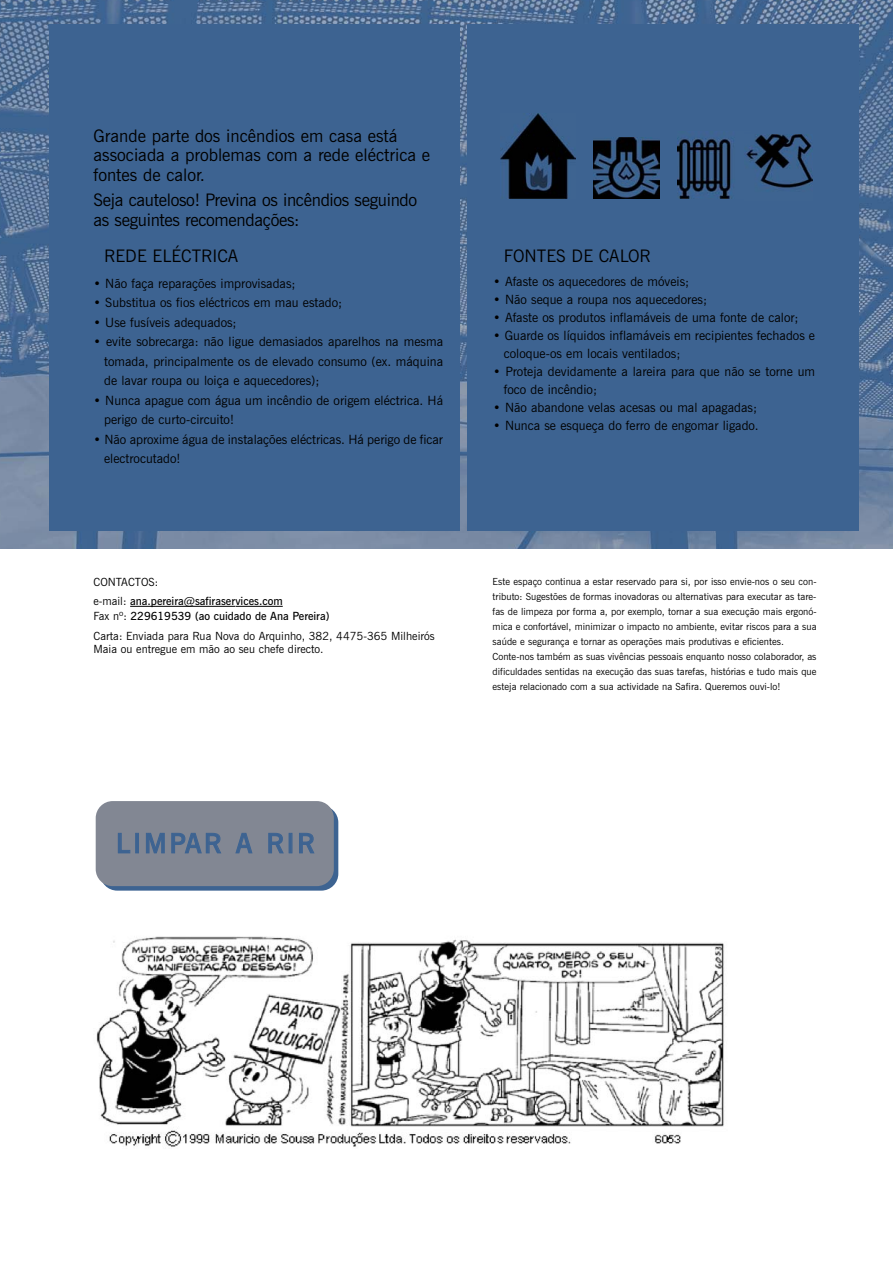
<style>
.page{position:relative;width:893px;height:1263px;background:#fff}
.page>*{position:absolute;margin:0;border:0;box-sizing:border-box;transform-origin:0 0}
.t1{font:600 27px "News Gothic BT";letter-spacing:.09em;color:#3d6391}
.t2{font:17.25px/19.5px "News Gothic BT";color:#000}
.t3{font:17.25px/19.5px "News Gothic BT";letter-spacing:-.02em;color:#000}
.t4{font:12.75px/19.5px "News Gothic BT";color:#000}
.t5{font:11.25px/19.5px "News Gothic BT";color:#000}
.t6{font:600 11.25px/19.5px "News Gothic BT";letter-spacing:-.005em;color:#000}
.t7{font:9.75px/15px "News Gothic BT";color:#000}
.s1{font-weight:400}
.s2{font-weight:600}
</style>
<div class="page">
<img style="left:0;top:0;width:893px;height:549px">
<div style="left:49px;top:24px;width:410px;height:506px;background:#3d6391"></div>
<div style="left:468px;top:24px;width:391px;height:506px;background:#3d6391"></div>
<div style="left:100px;top:805px;width:238px;height:86px;background:#3d6391;border-radius:17px"></div>
<div style="left:96px;top:801px;width:238px;height:85px;background:#828793;border-radius:17px"></div>
<img style="left:500px;top:113px;width:76px;height:86px">
<hr style="left:130px;top:606px;width:105px;height:1px;background:#000">
<hr style="left:235px;top:606px;width:48px;height:1px;background:#000">
<img style="left:677px;top:138px;width:55px;height:60px">
<img style="left:746px;top:134px;width:66px;height:54px">
<img style="left:96px;top:936px;width:628px;height:211px">
<img style="left:594px;top:138px;width:65px;height:61px">
<h2 class="t2" style="left:94px;top:127px;width:338px">Grande parte dos incêndios em casa está associada a problemas com a rede eléctrica e fontes de calor.</h2>
<h2 class="t3" style="left:94px;top:192px;width:325px">Seja cauteloso! Previna os incêndios seguindo as seguintes recomendações:</h2>
<h2 class="t2" style="left:104px;top:248px;width:135px">REDE ELÉCTRICA</h2>
<p class="t4" style="left:94px;top:275px;width:203px">• Não faça reparações improvisadas;</p>
<p class="t4" style="left:94px;top:294px;width:250px">• Substitua os fios eléctricos em mau estado;</p>
<p class="t4" style="left:94px;top:313px;width:145px">• Use fusíveis adequados;</p>
<p class="t4" style="left:104px;top:333px;width:340px;text-align:justify;text-indent:-11px">• evite sobrecarga: não ligue demasiados aparelhos na mesma tomada, principalmente os de elevado consumo (ex. máquina de lavar roupa ou loiça e aquecedores);</p>
<p class="t4" style="left:104px;top:391px;width:340px;text-indent:-11px">• Nunca apague com água um incêndio de origem eléctrica. Há perigo de curto-circuito!</p>
<p class="t4" style="left:104px;top:430px;width:340px;text-indent:-11px">• Não aproxime água de instalações eléctricas. Há perigo de ficar electrocutado!</p>
<p class="t6" style="left:94px;top:573px;width:191px"><span class="s1">CONTACTOS:<br>e-mail:</span> ana.pereira@safiraservices.com</p>
<p class="t5" style="left:94px;top:607px;width:343px">Fax nº: <span class="s2">229619539 (ao cuidado de Ana Pereira)<br></span>Carta: Enviada para Rua Nova do Arquinho, 382, 4475-365 Milheirós</p>
<p class="t5" style="left:94px;top:640px;width:231px">Maia ou entregue em mão ao seu chefe directo.</p>
<h2 class="t2" style="left:504px;top:248px;width:148px">FONTES DE CALOR</h2>
<p class="t4" style="left:493px;top:273px;width:197px">• Afaste os aquecedores de móveis;</p>
<p class="t4" style="left:493px;top:291px;width:215px">• Não seque a roupa nos aquecedores;</p>
<p class="t4" style="left:493px;top:309px;width:307px">• Afaste os produtos inflamáveis de uma fonte de calor;</p>
<p class="t4" style="left:504px;top:328px;width:313px;line-height:18px;text-indent:-11px">• Guarde os líquidos inflamáveis em recipientes fechados e coloque-os em locais ventilados;</p>
<p class="t4" style="left:504px;top:364px;width:313px;line-height:18px;text-indent:-11px">• Proteja devidamente a lareira para que não se torne um foco de incêndio;</p>
<p class="t4" style="left:493px;top:399px;width:265px">• Não abandone velas acesas ou mal apagadas;</p>
<p class="t4" style="left:493px;top:417px;width:267px">• Nunca se esqueça do ferro de engomar ligado.</p>
<p class="t7" style="left:493px;top:574px;width:325px">Este espaço continua a estar reservado para si, por isso envie-nos o seu con&shy;tributo: Sugestões de formas inovadoras ou alternativas para executar as tare&shy;fas de limpeza por forma a, por exemplo, tornar a sua execução mais ergonó&shy;mica e confortável, minimizar o impacto no ambiente, evitar riscos para a sua saúde e segurança e tornar as operações mais produtivas e eficientes.<br>Conte-nos também as suas vivências pessoais enquanto nosso colaborador, as dificuldades sentidas na execução das suas tarefas, histórias e tudo mais que esteja relacionado com a sua actividade na Safira. Queremos ouvi-lo!</p>
<h1 class="t1" style="left:116px;top:833px;width:200px">LIMPAR A RIR</h1>
</div>
